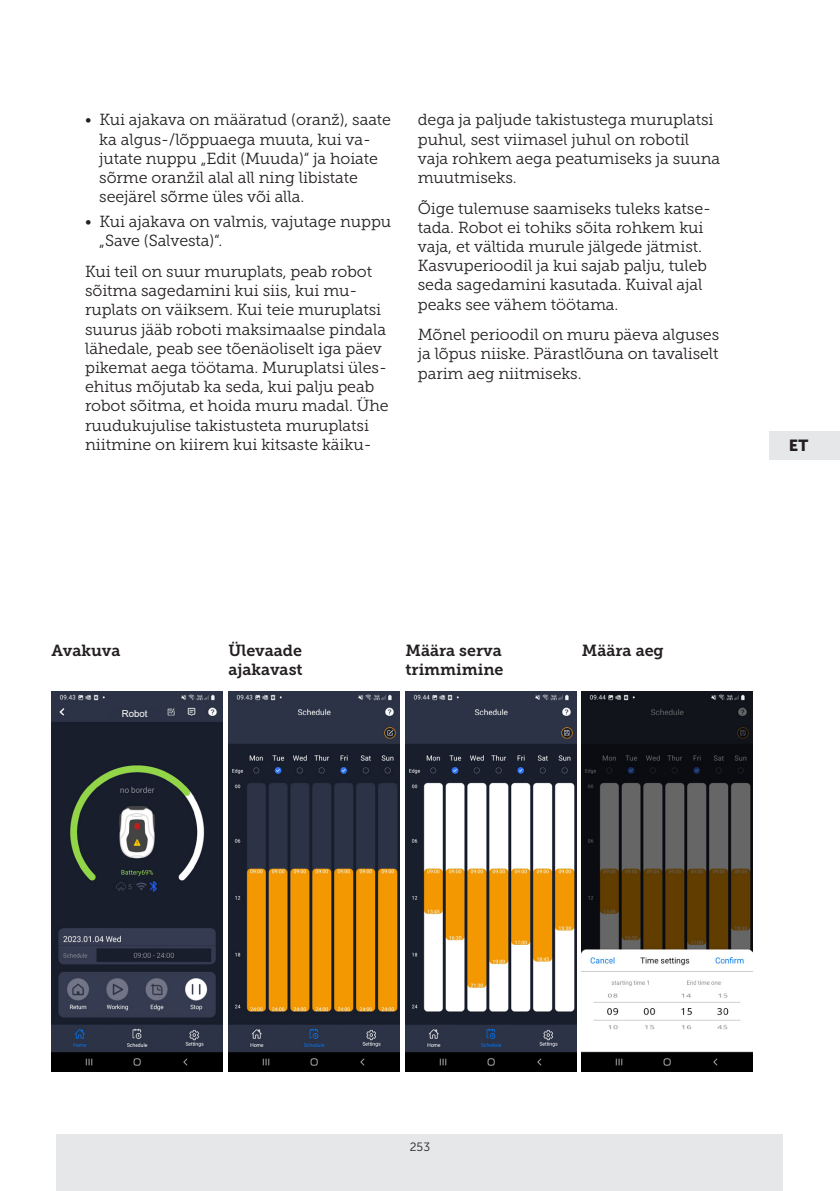
<style>
.page{position:relative;width:840px;height:1191px;background:#fff}
.page>*{position:absolute;margin:0;border:0;box-sizing:border-box;transform-origin:0 0}
.Brød{font:16px/19.2px "Museo Slab 300";letter-spacing:-.005em;color:#231f20}
.Brød_700{font:16px/19.2px "Museo Slab 700";color:#231f20}
.t1{font:16px "Museo Sans 900";color:#231f20}
.t2{font:12px "Museo Sans 300";color:#231f20}
.Brød-2{font:9.6px "Arial";color:#fff}
</style>
<div class="page">
<div style="left:57px;top:1134px;width:725px;height:57px;background:#e6e7e9"></div>
<div style="left:768px;top:431px;width:71px;height:28px;background:#e6e7e9"></div>
<img style="left:228px;top:692px;width:171px;height:379px">
<img style="left:581px;top:692px;width:171px;height:379px">
<img style="left:405px;top:692px;width:171px;height:379px">
<img style="left:51px;top:692px;width:171px;height:379px">
<div style="left:108px;top:706px;width:53px;height:14px;background:#2b3245"></div>
<p class="Brød" style="left:99px;top:110px;width:293px;text-indent:-14px">• Kui ajakava on määratud (oranž), saate ka algus-/lõppuaega muuta, kui va&shy;jutate nuppu „Edit (Muuda)“ ja hoiate sõrme oranžil alal all ning libistate seejärel sõrme üles või alla.</p>
<p class="Brød" style="left:99px;top:212px;width:293px;text-indent:-14px">• Kui ajakava on valmis, vajutage nuppu „Save (Salvesta)“.</p>
<p class="Brød" style="left:85px;top:262px;width:305px">Kui teil on suur muruplats, peab robot sõitma sagedamini kui siis, kui mu&shy;ruplats on väiksem. Kui teie muruplatsi suurus jääb roboti maksimaalse pindala lähedale, peab see tõenäoliselt iga päev pikemat aega töötama. Muruplatsi üles&shy;ehitus mõjutab ka seda, kui palju peab robot sõitma, et hoida muru madal. Ühe ruudukujulise takistusteta muruplatsi niitmine on kiirem kui kitsaste käiku-</p>
<p class="Brød" style="left:417px;top:110px;width:304px">dega ja paljude takistustega muruplatsi puhul, sest viimasel juhul on robotil vaja rohkem aega peatumiseks ja suuna muutmiseks.</p>
<p class="Brød" style="left:417px;top:199px;width:294px">Õige tulemuse saamiseks tuleks katse&shy;tada. Robot ei tohiks sõita rohkem kui vaja, et vältida murule jälgede jätmist.<br>Kasvuperioodil ja kui sajab palju, tuleb seda sagedamini kasutada. Kuival ajal peaks see vähem töötama.</p>
<p class="Brød" style="left:417px;top:325px;width:303px;text-align:justify">Mõnel perioodil on muru päeva alguses ja lõpus niiske. Pärastlõuna on tavaliselt parim aeg niitmiseks.</p>
<p class="t1" style="left:788px;top:436px;width:21px">ET</p>
<p class="Brød_700" style="left:52px;top:641px;width:70px">Avakuva</p>
<p class="Brød_700" style="left:228px;top:641px;width:76px">Ülevaade ajakavast</p>
<p class="Brød_700" style="left:405px;top:641px;width:99px">Määra serva trimmimine</p>
<p class="Brød_700" style="left:581px;top:641px;width:83px">Määra aeg</p>
<p class="Brød-2" style="left:122px;top:707px;width:27px">Robot</p>
<p class="t2" style="left:409px;top:1140px;width:22px">253</p>
</div>
